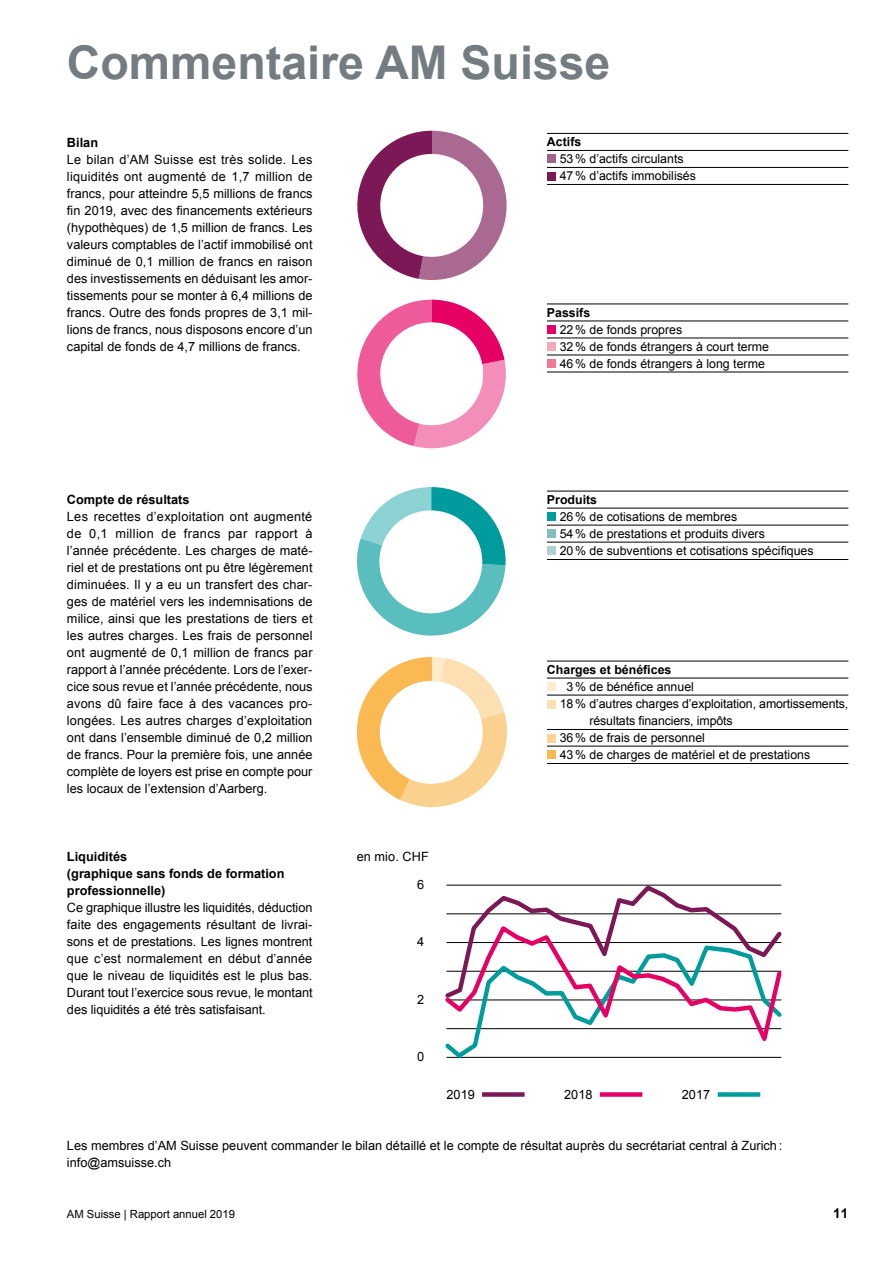
<style>
.page{position:relative;width:893px;height:1263px;background:#fff}
.page>*{position:absolute;margin:0;border:0;box-sizing:border-box;transform-origin:0 0}
.t1{font:700 46.5px "Arial";color:#727c81}
.t2{font:700 13.5px "Arial";color:#000}
.t3{font:12.75px/17px "Arial";color:#000;text-align:justify}
.t4{font:700 12.75px/17px "Arial";color:#000}
.t5{font:12.3px/17px "Arial";color:#000}
.t6{font:700 12.3px "Arial";color:#000}
.t7{font:11.25px "Arial";color:#000}
.t8{font:9.9px "Arial";color:#000}
</style>
<div class="page">
<div style="left:482px;top:1092px;width:43px;height:5px;background:#7c1855"></div>
<div style="left:600px;top:1092px;width:42px;height:5px;background:#e60064"></div>
<div style="left:718px;top:1092px;width:42px;height:5px;background:#009b9c"></div>
<div style="left:547px;top:155px;width:8px;height:8px;background:#a36385"></div>
<div style="left:547px;top:325px;width:8px;height:9px;background:#e60064"></div>
<div style="left:547px;top:512px;width:8px;height:8px;background:#009b9c"></div>
<div style="left:547px;top:682px;width:8px;height:9px;background:#ffebcf"></div>
<div style="left:547px;top:172px;width:8px;height:9px;background:#7c1855"></div>
<div style="left:547px;top:342px;width:8px;height:9px;background:#f4a8b9"></div>
<div style="left:547px;top:529px;width:8px;height:9px;background:#86bcbe"></div>
<div style="left:547px;top:700px;width:8px;height:8px;background:#fee0b6"></div>
<div style="left:547px;top:359px;width:8px;height:9px;background:#ef7a97"></div>
<div style="left:547px;top:546px;width:8px;height:9px;background:#b0d1d2"></div>
<div style="left:547px;top:734px;width:8px;height:9px;background:#fdd394"></div>
<div style="left:547px;top:750px;width:8px;height:9px;background:#fab953"></div>
<svg style="left:357px;top:131px;width:150px;height:149px"></svg>
<div style="left:380px;top:154px;width:103px;height:103px;background:#fff;border-radius:50%"></div>
<svg style="left:357px;top:300px;width:149px;height:148px"></svg>
<div style="left:380px;top:322px;width:103px;height:103px;background:#fff;border-radius:50%"></div>
<svg style="left:357px;top:487px;width:149px;height:149px"></svg>
<div style="left:379px;top:510px;width:103px;height:103px;background:#fff;border-radius:50%"></div>
<svg style="left:356px;top:657px;width:151px;height:150px"></svg>
<div style="left:380px;top:681px;width:103px;height:103px;background:#fff;border-radius:50%"></div>
<svg style="left:445px;top:884px;width:337px;height:174px"></svg>
<hr style="left:547px;top:133px;width:301px;height:1px;background:#000">
<hr style="left:547px;top:150px;width:301px;height:1px;background:#000">
<hr style="left:547px;top:167px;width:301px;height:1px;background:#000">
<hr style="left:547px;top:184px;width:301px;height:1px;background:#000">
<hr style="left:547px;top:304px;width:301px;height:1px;background:#000">
<hr style="left:547px;top:321px;width:301px;height:1px;background:#000">
<hr style="left:547px;top:338px;width:301px;height:1px;background:#000">
<hr style="left:547px;top:355px;width:301px;height:1px;background:#000">
<hr style="left:547px;top:372px;width:301px;height:1px;background:#000">
<hr style="left:547px;top:491px;width:301px;height:1px;background:#000">
<hr style="left:547px;top:508px;width:301px;height:1px;background:#000">
<hr style="left:547px;top:525px;width:301px;height:1px;background:#000">
<hr style="left:547px;top:542px;width:301px;height:1px;background:#000">
<hr style="left:547px;top:559px;width:301px;height:1px;background:#000">
<hr style="left:547px;top:661px;width:301px;height:1px;background:#000">
<hr style="left:547px;top:678px;width:301px;height:1px;background:#000">
<hr style="left:547px;top:695px;width:301px;height:1px;background:#000">
<hr style="left:547px;top:729px;width:301px;height:1px;background:#000">
<hr style="left:547px;top:746px;width:301px;height:1px;background:#000">
<hr style="left:547px;top:763px;width:301px;height:1px;background:#000">
<p class="t8" style="left:369px;top:38px;width:102px">Kommentar AM Suisse</p>
<h1 class="t1" style="left:67px;top:32px;width:545px">Commentaire AM Suisse</h1>
<p class="t8" style="left:588px;top:56px;width:34px">Aktiven</p>
<p class="t4" style="left:67px;top:134px;width:33px">Bilan</p>
<p class="t3" style="left:67px;top:151px;width:247px">Le bilan d’AM Suisse est très solide. Les liquidités ont augmenté de 1,7 million de francs, pour atteindre 5,5 millions de francs fin 2019, avec des financements extérieurs (hypothèques) de 1,5 million de francs. Les valeurs comptables de l’actif immobilisé ont diminué de 0,1 million de francs en raison des investissements en déduisant les amor&shy;tissements pour se monter à 6,4 millions de francs. Outre des fonds propres de 3,1 mil&shy;lions de francs, nous disposons encore d’un capital de fonds de 4,7 millions de francs.</p>
<p class="t6" style="left:547px;top:134px;width:36px">Actifs</p>
<p class="t5" style="left:560px;top:151px;width:138px">53% d’actifs circulants<br>47% d’actifs immobilisés</p>
<p class="t6" style="left:547px;top:304px;width:45px">Passifs</p>
<p class="t5" style="left:560px;top:321px;width:211px">22% de fonds propres<br>32% de fonds étrangers à court terme<br>46% de fonds étrangers à long terme</p>
<p class="t8" style="left:589px;top:359px;width:42px">Passiven</p>
<p class="t4" style="left:67px;top:491px;width:124px">Compte de résultats</p>
<p class="t3" style="left:67px;top:508px;width:247px">Les recettes d’exploitation ont augmenté de 0,1 million de francs par rapport à l’année précédente. Les charges de maté&shy;riel et de prestations ont pu être légèrement diminuées. Il y a eu un transfert des char&shy;ges de matériel vers les indemnisations de milice, ainsi que les prestations de tiers et les autres charges. Les frais de personnel ont augmenté de 0,1 million de francs par rapport à l’année précédente. Lors de l’exer&shy;cice sous revue et l’année précédente, nous avons dû faire face à des vacances pro&shy;longées. Les autres charges d’exploitation ont dans l’ensemble diminué de 0,2 million de francs. Pour la première fois, une année complète de loyers est prise en compte pour les locaux de l’extension d’Aarberg.</p>
<p class="t4" style="left:67px;top:849px;width:219px">Liquidités<br>(graphique sans fonds de formation professionnelle)</p>
<p class="t3" style="left:67px;top:899px;width:247px">Ce graphique illustre les liquidités, déduction faite des engagements résultant de livrai&shy;sons et de prestations. Les lignes montrent que c’est normalement en début d’année que le niveau de liquidités est le plus bas.<br>Durant tout l’exercice sous revue, le montant des liquidités a été très satisfaisant.</p>
<p class="t6" style="left:547px;top:492px;width:52px">Produits</p>
<p class="t5" style="left:560px;top:508px;width:255px">26% de cotisations de membres<br>54% de prestations et produits divers<br>20% de subventions et cotisations spécifiques</p>
<p class="t8" style="left:589px;top:527px;width:28px">Ertrag</p>
<p class="t6" style="left:547px;top:661px;width:126px">Charges et bénéfices</p>
<p class="t5" style="left:567px;top:678px;width:129px">3% de bénéfice annuel</p>
<p class="t5" style="left:560px;top:695px;width:290px">18% d’autres charges d’exploitation, amortissements,</p>
<p class="t5" style="left:589px;top:712px;width:145px">résultats financiers, impôts</p>
<p class="t5" style="left:560px;top:729px;width:147px">36% de frais de personnel</p>
<p class="t5" style="left:560px;top:746px;width:252px">43% de charges de matériel et de prestations</p>
<p class="t8" style="left:588px;top:665px;width:96px">Aufwand und Gewinn</p>
<p class="t8" style="left:588px;top:719px;width:96px">Aufwand und Gewinn</p>
<p class="t8" style="left:589px;top:750px;width:96px">Aufwand und Gewinn</p>
<p class="t3" style="left:357px;top:848px;width:74px">en mio. CHF</p>
<p class="t3" style="left:417px;top:876px;width:9px">6</p>
<p class="t3" style="left:417px;top:933px;width:9px">4</p>
<p class="t3" style="left:417px;top:991px;width:9px">2</p>
<p class="t3" style="left:417px;top:1049px;width:9px">0</p>
<p class="t3" style="left:446px;top:1086px;width:30px">2019</p>
<p class="t3" style="left:564px;top:1086px;width:30px">2018</p>
<p class="t3" style="left:682px;top:1086px;width:30px">2017</p>
<p class="t3" style="left:67px;top:1137px;width:717px">Les membres d’AM Suisse peuvent commander le bilan détaillé et le compte de résultat auprès du secrétariat central à Zurich: info@amsuisse.ch</p>
<p class="t7" style="left:67px;top:1206px;width:170px">AM Suisse | Rapport annuel 2019</p>
<p class="t2" style="left:833px;top:1204px;width:17px">11</p>
</div>
